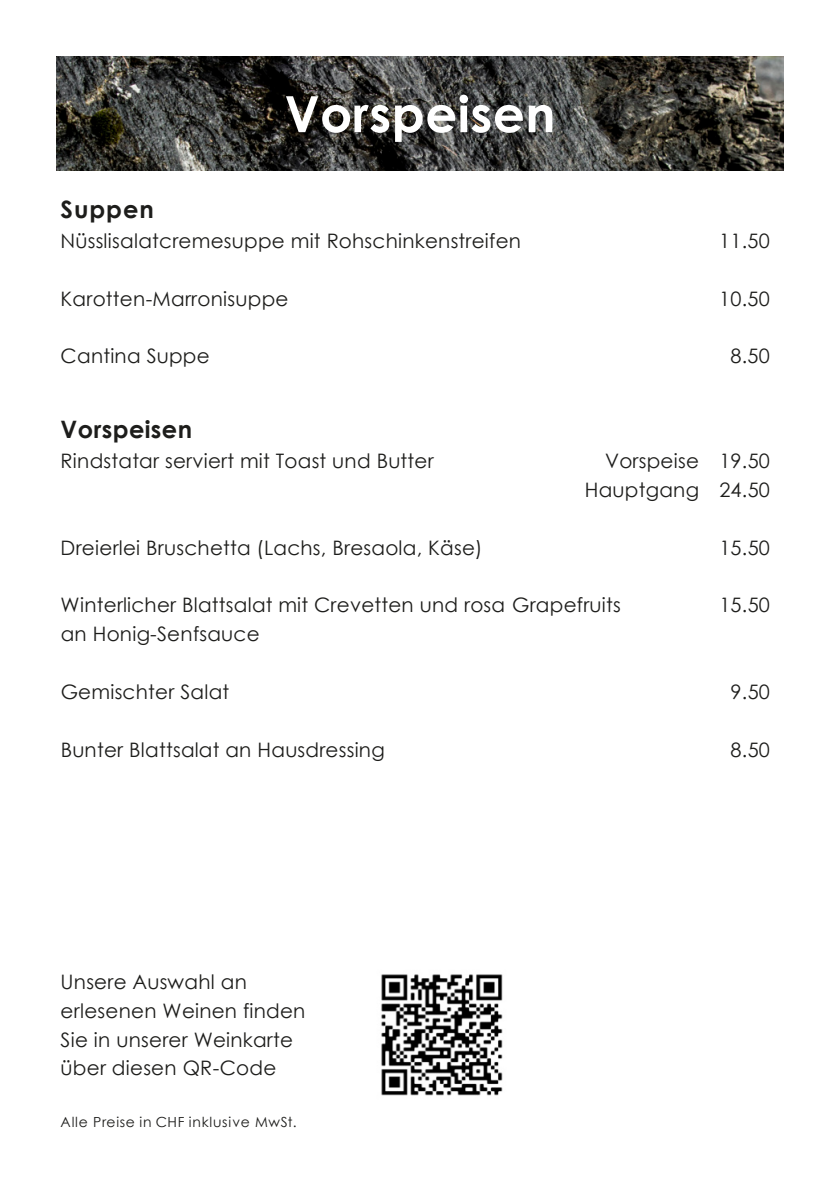
<style>
.page{position:relative;width:840px;height:1191px;background:#fff}
.page>*{position:absolute;margin:0;border:0;box-sizing:border-box;transform-origin:0 0}
.t1{font:700 50px "Century Gothic";letter-spacing:.01em;color:#fff}
.t2{font:700 48px "Century Gothic";letter-spacing:.025em;color:#fff}
.t3{font:700 24px "Century Gothic";letter-spacing:.02em;color:#1d1d1b}
.t4{font:20px/28.8px "Century Gothic";letter-spacing:.01em;color:#1d1d1b;text-align:right}
.t5{font:14px "Century Gothic";letter-spacing:.055em;color:#1d1d1b}
</style>
<div class="page">
<img style="left:57px;top:57px;width:725px;height:113px">
<img style="left:381px;top:974px;width:122px;height:122px">
<h1 class="t1" style="left:284px;top:94px;width:272px">Vorspeisen</h1>
<h2 class="t2" style="left:287px;top:80px;width:268px">Vorspeisen</h2>
<p class="t3" style="left:61px;top:191px;width:95px">Suppen</p>
<p class="t4" style="left:61px;top:228px;width:461px">Nüsslisalatcremesuppe mit Rohschinkenstreifen</p>
<p class="t4" style="left:718px;top:228px;width:52px">11.50</p>
<p class="t4" style="left:61px;top:286px;width:229px">Karotten-Marronisuppe</p>
<p class="t4" style="left:718px;top:286px;width:52px">10.50</p>
<p class="t4" style="left:61px;top:343px;width:151px">Cantina Suppe</p>
<p class="t4" style="left:730px;top:343px;width:41px">8.50</p>
<p class="t3" style="left:61px;top:411px;width:133px">Vorspeisen</p>
<p class="t4" style="left:61px;top:448px;width:374px">Rindstatar serviert mit Toast und Butter</p>
<p class="t4" style="left:584px;top:448px;width:187px">Vorspeise 19.50<br>Hauptgang 24.50</p>
<p class="t4" style="left:61px;top:535px;width:423px">Dreierlei Bruschetta (Lachs, Bresaola, Käse)</p>
<p class="t4" style="left:719px;top:535px;width:52px">15.50</p>
<p class="t4" style="left:61px;top:592px;width:561px">Winterlicher Blattsalat mit Crevetten und rosa Grapefruits</p>
<p class="t4" style="left:719px;top:592px;width:52px">15.50</p>
<p class="t4" style="left:61px;top:621px;width:200px">an Honig-Senfsauce</p>
<p class="t4" style="left:61px;top:679px;width:170px">Gemischter Salat</p>
<p class="t4" style="left:730px;top:679px;width:41px">9.50</p>
<p class="t4" style="left:61px;top:737px;width:325px">Bunter Blattsalat an Hausdressing</p>
<p class="t4" style="left:730px;top:737px;width:41px">8.50</p>
<p class="t4" style="left:61px;top:969px;width:246px;text-align:left">Unsere Auswahl an erlesenen Weinen finden<br>Sie in unserer Weinkarte über diesen QR-Code</p>
<p class="t5" style="left:61px;top:1116px;width:237px">Alle Preise in CHF inklusive MwSt.</p>
</div>
